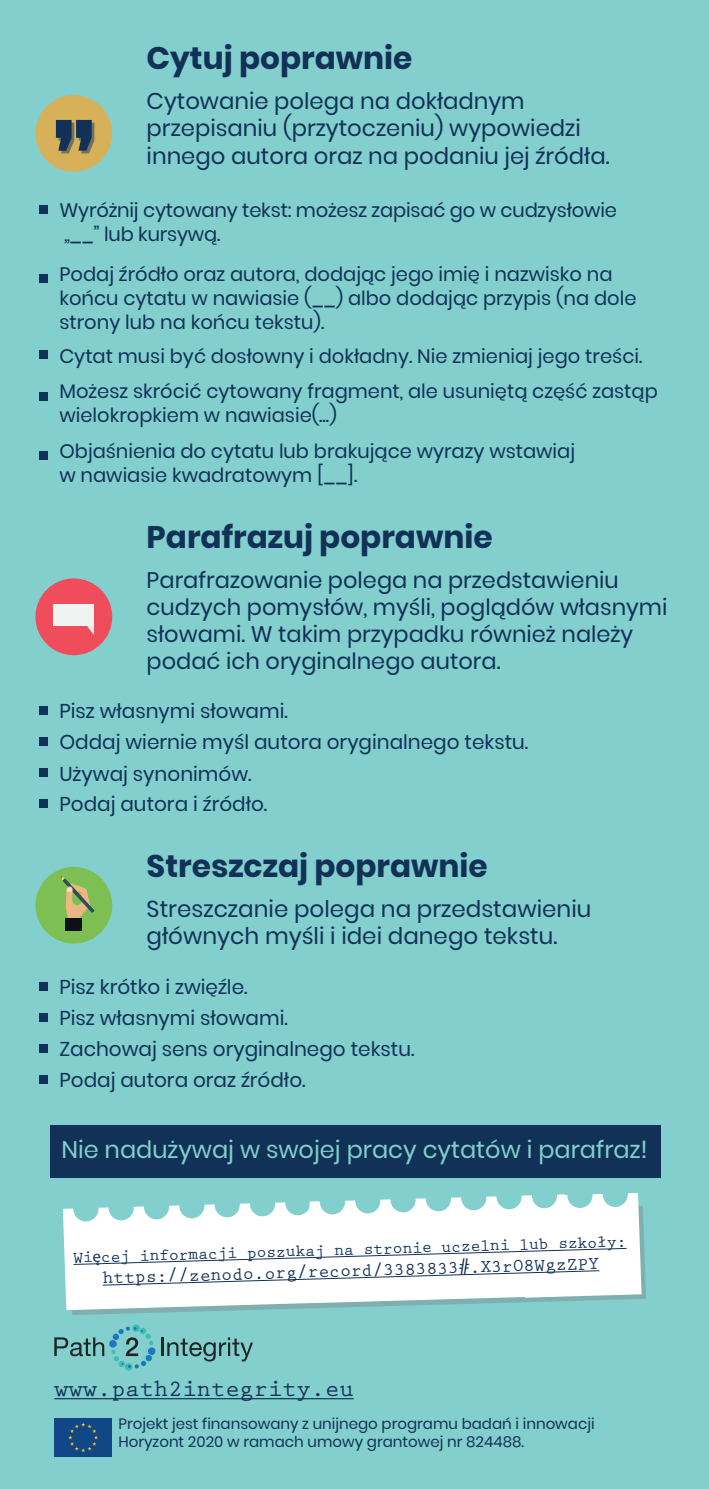
<style>
.page{position:relative;width:709px;height:1489px;background:#fff}
.page>*{position:absolute;margin:0;border:0;box-sizing:border-box;transform-origin:0 0}
.t1{font:700 31.25px "Poppins";color:#123157}
.t2{font:24px "Poppins";color:#82cfcd}
.t3{font:700 23.75px "Prestige Elite Std";color:#123157}
.t4{font:23px/27.5px "Poppins";color:#123157}
.t5{font:22.75px/27.2px "Poppins";color:#123157}
.t6{font:22.5px/27px "Poppins";color:#123157}
.t7{font:20px/31px "Poppins";color:#123157}
.t8{font:19.5px/24px "Poppins";color:#123157}
.t9{font:700 18px "Prestige Elite Std";color:#123157}
.t10{font:700 16.5px "Prestige Elite Std";color:#123157}
.t11{font:15px/17.5px "Poppins";color:#123157}
.s1{font-family:"Myriad Pro";font-weight:400}
</style>
<div class="page">
<div style="left:0;top:0;width:709px;height:1488px;background:#82cfcd"></div>
<div style="left:39px;top:206px;width:8px;height:8px;background:#123157"></div>
<div style="left:39px;top:275px;width:8px;height:8px;background:#123157"></div>
<div style="left:39px;top:350px;width:8px;height:9px;background:#123157"></div>
<div style="left:39px;top:392px;width:8px;height:8px;background:#123157"></div>
<div style="left:39px;top:452px;width:8px;height:8px;background:#123157"></div>
<div style="left:35px;top:95px;width:77px;height:77px;background:#d6b159;border-radius:50%"></div>
<svg style="left:56px;top:120px;width:38px;height:33px"></svg>
<div style="left:39px;top:706px;width:8px;height:8px;background:#123157"></div>
<div style="left:39px;top:737px;width:8px;height:8px;background:#123157"></div>
<div style="left:39px;top:768px;width:8px;height:8px;background:#123157"></div>
<div style="left:39px;top:799px;width:8px;height:8px;background:#123157"></div>
<div style="left:35px;top:578px;width:77px;height:77px;background:#ef4c5c;border-radius:50%"></div>
<div style="left:54px;top:604px;width:40px;height:22px;background:#f1f3f2"></div>
<svg style="left:87px;top:626px;width:7px;height:9px"></svg>
<div style="left:39px;top:982px;width:8px;height:8px;background:#123157"></div>
<div style="left:39px;top:1013px;width:8px;height:8px;background:#123157"></div>
<div style="left:39px;top:1044px;width:8px;height:8px;background:#123157"></div>
<div style="left:39px;top:1075px;width:8px;height:8px;background:#123157"></div>
<div style="left:35px;top:866px;width:77px;height:77px;background:#7ebf53;border-radius:50%"></div>
<svg style="left:61px;top:876px;width:33px;height:41px"></svg>
<div style="left:66px;top:917px;width:16px;height:13px;background:#0d1014"></div>
<div style="left:50px;top:1125px;width:610px;height:52px;background:#123157"></div>
<div style="left:54px;top:1418px;width:58px;height:38px;background:#114784"></div>
<svg style="left:68px;top:1422px;width:30px;height:29px"></svg>
<hr style="left:54px;top:1397px;width:300px;height:2px;background:#123157">
<svg style="left:161px;top:1337px;width:92px;height:24px"></svg>
<svg style="left:54px;top:1324px;width:101px;height:46px"></svg>
<svg style="left:69px;top:1206px;width:577px;height:108px"></svg>
<svg style="left:63px;top:1193px;width:578px;height:116px"></svg>
<h1 class="t1" style="left:147px;top:40px;width:267px">Cytuj poprawnie</h1>
<p class="t5" style="left:147px;top:87px;width:464px">Cytowanie polega na dokładnym przepisaniu (przytoczeniu) wypowiedzi innego autora oraz na podaniu jej źródła.</p>
<p class="t8" style="left:59px;top:198px;width:559px">Wyróżnij cytowany tekst: możesz zapisać go w cudzysłowie „__” lub kursywą.</p>
<p class="t8" style="left:59px;top:262px;width:578px">Podaj źródło oraz autora, dodając jego imię i nazwisko na końcu cytatu w nawiasie (__) albo dodając przypis (na dole strony lub na końcu tekstu).</p>
<p class="t8" style="left:59px;top:338px;width:600px;line-height:35.8px">Cytat musi być dosłowny i dokładny. Nie zmieniaj jego treści.<br>Możesz skrócić cytowany fragment, ale usuniętą część zastąp</p>
<p class="t8" style="left:59px;top:397px;width:517px;line-height:35.8px">wielokropkiem w nawiasie(...)<br>Objaśnienia do cytatu lub brakujące wyrazy wstawiaj</p>
<p class="t8" style="left:59px;top:463px;width:299px">w nawiasie kwadratowym [__].</p>
<h1 class="t1" style="left:147px;top:519px;width:347px">Parafrazuj poprawnie</h1>
<p class="t6" style="left:147px;top:566px;width:522px">Parafrazowanie polega na przedstawieniu cudzych pomysłów, myśli, poglądów własnymi słowami. W takim przypadku również należy podać ich oryginalnego autora.</p>
<p class="t7" style="left:59px;top:695px;width:470px">Pisz własnymi słowami.<br>Oddaj wiernie myśl autora oryginalnego tekstu.<br>Używaj synonimów.<br>Podaj autora i źródło.</p>
<h1 class="t1" style="left:147px;top:847px;width:343px">Streszczaj poprawnie</h1>
<p class="t4" style="left:147px;top:894px;width:446px">Streszczanie polega na przedstawieniu głównych myśli i idei danego tekstu.</p>
<p class="t7" style="left:59px;top:971px;width:356px">Pisz krótko i zwięźle.<br>Pisz własnymi słowami.<br>Zachowaj sens oryginalnego tekstu.<br>Podaj autora oraz źródło.</p>
<p class="t2" style="left:61px;top:1135px;width:588px">Nie nadużywaj w swojej pracy cytatów i parafraz!</p>
<p class="t10" style="left:73px;top:1250px;width:555px;rotate:-2deg">Wi<span class="s1">ę</span>cej informacji poszukaj na stronie uczelni lub szkoły:</p>
<p class="t9" style="left:102px;top:1269px;width:498px;rotate:-2deg">https://zenodo.org/record/3383833#.X3rO8WgzZPY</p>
<p class="t3" style="left:54px;top:1375px;width:301px">www.path2integrity.eu</p>
<p class="t11" style="left:118px;top:1415px;width:477px">Projekt jest finansowany z unijnego programu badań i innowacji<br>Horyzont 2020 w ramach umowy grantowej nr 824488.</p>
</div>
